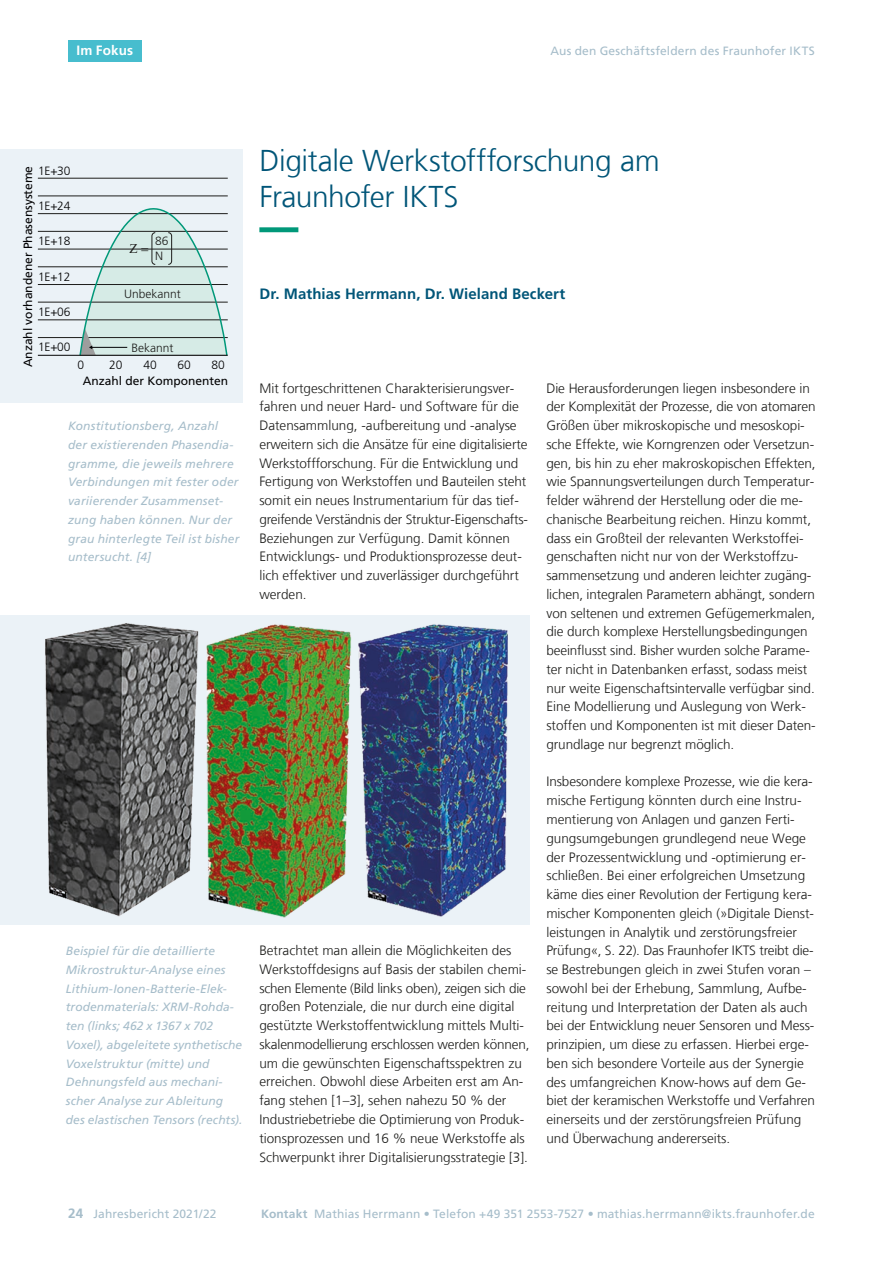
<style>
.page{position:relative;width:893px;height:1263px;background:#fff}
.page>*{position:absolute;margin:0;border:0;box-sizing:border-box;transform-origin:0 0}
.t1{font:300 30px/36px "Frutiger LT Com";letter-spacing:-.015em;color:#005578}
.t2{font:700 15px "Frutiger LT Com";letter-spacing:.005em;color:#005578}
.t3{font:300 13.5px/18.8px "Frutiger LT Com";color:#1d1d1b}
.t4{font:700 13.5px "Frutiger LT Com";letter-spacing:.015em;color:#fff}
.t5{font:700 13.5px "Frutiger LT Com";color:#a6bdca}
.t6{font:italic 12px/18.8px "Frutiger LT Com";letter-spacing:.01em;color:#a6bdca}
.t7{font:12px "Frutiger LT Com";letter-spacing:.01em;color:#a6bdca}
.t8{font:12px "Frutiger LT Com";color:#020203}
.t9{font:300 12px "Frutiger LT Com";letter-spacing:-.02em;color:#020203}
.t10{font:300 12px/14.4px "Frutiger LT Com";color:#1d1d1b}
.s1{font-weight:700}
</style>
<div class="page">
<div style="left:0;top:149px;width:242px;height:254px;background:#ebf2f7"></div>
<hr style="left:38px;top:337px;width:190px;height:1px;background:#1d1d1b">
<hr style="left:38px;top:320px;width:190px;height:1px;background:#1d1d1b">
<hr style="left:38px;top:302px;width:190px;height:1px;background:#1d1d1b">
<hr style="left:38px;top:284px;width:190px;height:1px;background:#1d1d1b">
<hr style="left:38px;top:267px;width:190px;height:1px;background:#1d1d1b">
<hr style="left:38px;top:249px;width:190px;height:1px;background:#1d1d1b">
<hr style="left:38px;top:231px;width:190px;height:1px;background:#1d1d1b">
<hr style="left:38px;top:213px;width:190px;height:1px;background:#1d1d1b">
<hr style="left:38px;top:196px;width:190px;height:1px;background:#1d1d1b">
<hr style="left:38px;top:178px;width:190px;height:1px;background:#1d1d1b">
<hr style="left:38px;top:355px;width:190px;height:1px;background:#020203">
<svg style="left:259px;top:227px;width:40px;height:5px"></svg>
<img style="left:0;top:616px;width:529px;height:309px">
<div style="left:68px;top:40px;width:74px;height:22px;background:#47bdce"></div>
<svg style="left:78px;top:208px;width:150px;height:148px"></svg>
<p class="t4" style="left:77px;top:42px;width:58px">Im Fokus</p>
<p class="t7" style="left:550px;top:44px;width:266px">Aus den Geschäftsfeldern des Fraunhofer IKTS</p>
<p class="t9" style="left:38px;top:164px;width:34px">1E+30</p>
<p class="t8" style="left:21px;top:367px;width:203px;rotate:-90deg">Anzahl vorhandener Phasensysteme</p>
<p class="t9" style="left:38px;top:199px;width:34px">1E+24</p>
<p class="t9" style="left:38px;top:234px;width:34px">1E+18</p>
<p class="t9" style="left:38px;top:269px;width:34px">1E+12</p>
<p class="t9" style="left:38px;top:305px;width:34px">1E+06</p>
<p class="t9" style="left:38px;top:340px;width:34px">1E+00</p>
<p class="t10" style="left:155px;top:234px;width:15px">86<br>N</p>
<p class="t10" style="left:124px;top:287px;width:58px">Unbekannt</p>
<p class="t10" style="left:132px;top:340px;width:44px">Bekannt</p>
<p class="t9" style="left:78px;top:358px;width:8px">0</p>
<p class="t9" style="left:109px;top:358px;width:15px">20</p>
<p class="t9" style="left:143px;top:358px;width:15px">40</p>
<p class="t9" style="left:177px;top:358px;width:15px">60</p>
<p class="t9" style="left:212px;top:358px;width:15px">80</p>
<p class="t8" style="left:83px;top:373px;width:147px">Anzahl der Komponenten</p>
<p class="t6" style="left:68px;top:417px;width:173px">Konstitutionsberg, Anzahl der existierenden Phasendia&shy;gramme, die jeweils mehrere<br>Verbindungen mit fester oder variierender Zusammenset&shy;zung haben können. Nur der grau hinterlegte Teil ist bisher untersucht. [4]</p>
<p class="t6" style="left:66px;top:942px;width:178px">Beispiel für die detaillierte<br>Mikrostruktur-Analyse eines<br>Lithium-Ionen-Batterie-Elek&shy;trodenmaterials: XRM-Rohda&shy;ten (links; 462 x 1367 x 702<br>Voxel), abgeleitete synthetische<br>Voxelstruktur (mitte) und<br>Dehnungsfeld aus mechani&shy;scher Analyse zur Ableitung des elastischen Tensors (rechts).</p>
<h1 class="t1" style="left:259px;top:143px;width:402px">Digitale Werkstoffforschung am<br>Fraunhofer IKTS</h1>
<p class="t2" style="left:259px;top:285px;width:307px">Dr. Mathias Herrmann, Dr. Wieland Beckert</p>
<p class="t3" style="left:259px;top:379px;width:270px">Mit fortgeschrittenen Charakterisierungsver&shy;fahren und neuer Hard- und Software für die Datensammlung, -aufbereitung und -analyse erweitern sich die Ansätze für eine digitalisierte Werkstoffforschung. Für die Entwicklung und Fertigung von Werkstoffen und Bauteilen steht somit ein neues Instrumentarium für das tief&shy;greifende Verständnis der Struktur-Eigenschafts-Beziehungen zur Verfügung. Damit können Entwicklungs- und Produktionsprozesse deut&shy;lich effektiver und zuverlässiger durchgeführt werden.</p>
<p class="t3" style="left:259px;top:941px;width:271px">Betrachtet man allein die Möglichkeiten des Werkstoffdesigns auf Basis der stabilen chemi&shy;schen Elemente (Bild links oben), zeigen sich die großen Potenziale, die nur durch eine digital gestützte Werkstoffentwicklung mittels Multi&shy;skalenmodellierung erschlossen werden können, um die gewünschten Eigenschaftsspektren zu erreichen. Obwohl diese Arbeiten erst am An&shy;fang stehen [1–3], sehen nahezu 50 % der Industriebetriebe die Optimierung von Produk&shy;tionsprozessen und 16 % neue Werkstoffe als Schwerpunkt ihrer Digitalisierungsstrategie [3].</p>
<p class="t3" style="left:546px;top:379px;width:271px">Die Herausforderungen liegen insbesondere in der Komplexität der Prozesse, die von atomaren Größen über mikroskopische und mesoskopi&shy;sche Effekte, wie Korngrenzen oder Versetzun&shy;gen, bis hin zu eher makroskopischen Effekten, wie Spannungsverteilungen durch Temperatur&shy;felder während der Herstellung oder die me&shy;chanische Bearbeitung reichen. Hinzu kommt, dass ein Großteil der relevanten Werkstoffei&shy;genschaften nicht nur von der Werkstoffzu&shy;sammensetzung und anderen leichter zugäng&shy;lichen, integralen Parametern abhängt, sondern von seltenen und extremen Gefügemerkmalen, die durch komplexe Herstellungsbedingungen beeinflusst sind. Bisher wurden solche Parame&shy;ter nicht in Datenbanken erfasst, sodass meist nur weite Eigenschaftsintervalle verfügbar sind.<br>Eine Modellierung und Auslegung von Werk&shy;stoffen und Komponenten ist mit dieser Daten&shy;grundlage nur begrenzt möglich.</p>
<p class="t3" style="left:546px;top:772px;width:270px">Insbesondere komplexe Prozesse, wie die kera&shy;mische Fertigung könnten durch eine Instru&shy;mentierung von Anlagen und ganzen Ferti&shy;gungsumgebungen grundlegend neue Wege der Prozessentwicklung und -optimierung er&shy;schließen. Bei einer erfolgreichen Umsetzung käme dies einer Revolution der Fertigung kera&shy;mischer Komponenten gleich (»Digitale Dienst&shy;leistungen in Analytik und zerstörungsfreier Prüfung«, S. 22). Das Fraunhofer IKTS treibt die&shy;se Bestrebungen gleich in zwei Stufen voran – sowohl bei der Erhebung, Sammlung, Aufbe&shy;reitung und Interpretation der Daten als auch bei der Entwicklung neuer Sensoren und Mess&shy;prinzipien, um diese zu erfassen. Hierbei erge&shy;ben sich besondere Vorteile aus der Synergie des umfangreichen Know-hows auf dem Ge&shy;biet der keramischen Werkstoffe und Verfahren einerseits und der zerstörungsfreien Prüfung und Überwachung andererseits.</p>
<p class="t5" style="left:68px;top:1205px;width:17px">24</p>
<p class="t7" style="left:261px;top:1206px;width:555px"><span class="s1">Kontakt</span> Mathias Herrmann • Telefon +49 351 2553-7527 • mathias.herrmann@ikts.fraunhofer.de</p>
<p class="t7" style="left:94px;top:1206px;width:125px">Jahresbericht 2021/22</p>
</div>
